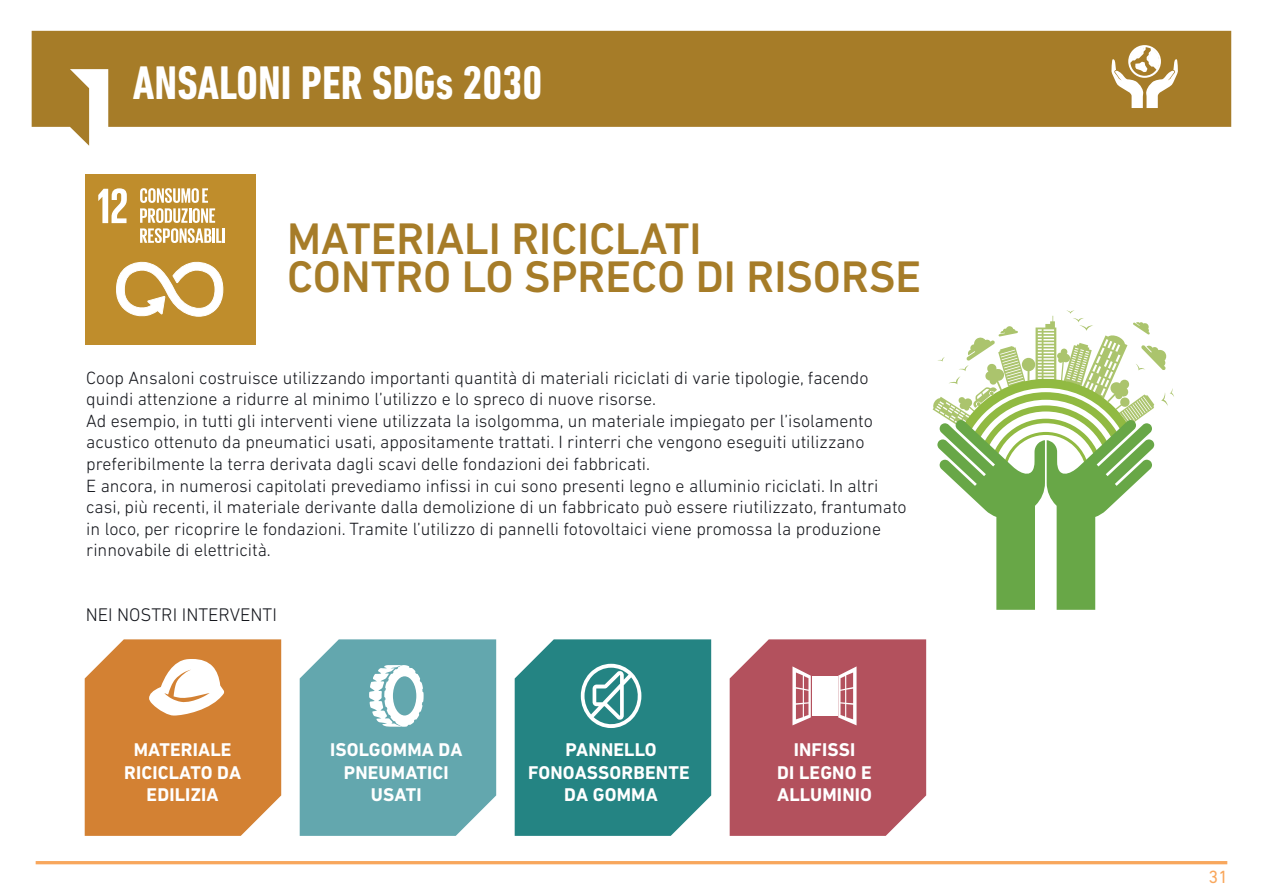
<style>
.page{position:relative;width:1263px;height:893px;background:#fff}
.page>*{position:absolute;margin:0;border:0;box-sizing:border-box;transform-origin:0 0}
.t1{font:700 condensed 48px "DIN Next LT Pro";color:#fff}
.t2{font:500 45px/37.5px "DIN Next LT Pro";color:#a67c28}
.t3{font:700 18.75px/22.5px "DIN Next LT Pro";letter-spacing:.01em;color:#fff;text-align:center}
.t4{font:300 18.6px "DIN Next LT Pro";color:#14161c}
.t5{font:300 18px/21.6px "DIN Next LT Pro";color:#14161c}
.t6{font:18px "DIN Next LT Pro";color:#f9a75c}
</style>
<div class="page">
<svg style="left:32px;top:31px;width:1199px;height:115px;fill:#a67c28"></svg>
<svg style="left:1111px;top:45px;width:67px;height:63px"></svg>
<div style="left:85px;top:174px;width:170px;height:171px;background:#bf8d2c"></div>
<svg style="left:98px;top:188px;width:29px;height:35px"></svg>
<svg style="left:140px;top:188px;width:85px;height:55px"></svg>
<svg style="left:116px;top:261px;width:108px;height:56px"></svg>
<svg style="left:933px;top:310px;width:241px;height:300px"></svg>
<svg style="left:85px;top:639px;width:196px;height:197px;background:#d78e49"></svg>
<svg style="left:300px;top:639px;width:196px;height:197px;background:#70aeb5"></svg>
<svg style="left:515px;top:639px;width:196px;height:197px;background:#348d8c"></svg>
<svg style="left:730px;top:639px;width:196px;height:197px;background:#ba616b"></svg>
<hr style="left:36px;top:861px;width:1191px;height:3px;background:#f8a75d">
<h1 class="t1" style="left:133px;top:56px;width:411px">ANSALONI PER SDGs 2030</h1>
<h2 class="t2" style="left:287px;top:220px;width:636px">MATERIALI RICICLATI<br>CONTRO LO SPRECO DI RISORSE</h2>
<p class="t5" style="left:86px;top:366px;width:822px">Coop Ansaloni costruisce utilizzando importanti quantità di materiali riciclati di varie tipologie, facendo quindi attenzione a ridurre al minimo l’utilizzo e lo spreco di nuove risorse.<br>Ad esempio, in tutti gli interventi viene utilizzata la isolgomma, un materiale impiegato per l’isolamento acustico ottenuto da pneumatici usati, appositamente trattati. I rinterri che vengono eseguiti utilizzano preferibilmente la terra derivata dagli scavi delle fondazioni dei fabbricati.<br>E ancora, in numerosi capitolati prevediamo infissi in cui sono presenti legno e alluminio riciclati. In altri casi, più recenti, il materiale derivante dalla demolizione di un fabbricato può essere riutilizzato, frantumato in loco, per ricoprire le fondazioni. Tramite l’utilizzo di pannelli fotovoltaici viene promossa la produzione rinnovabile di elettricità.</p>
<p class="t4" style="left:86px;top:604px;width:193px">NEI NOSTRI INTERVENTI</p>
<p class="t3" style="left:124px;top:739px;width:118px">MATERIALE<br>RICICLATO DA<br>EDILIZIA</p>
<p class="t3" style="left:330px;top:739px;width:134px">ISOLGOMMA DA<br>PNEUMATICI<br>USATI</p>
<p class="t3" style="left:528px;top:739px;width:163px">PANNELLO<br>FONOASSORBENTE<br>DA GOMMA</p>
<p class="t3" style="left:777px;top:739px;width:96px">INFISSI<br>DI LEGNO E<br>ALLUMINIO</p>
<p class="t6" style="left:1208px;top:867px;width:21px">31</p>
</div>
